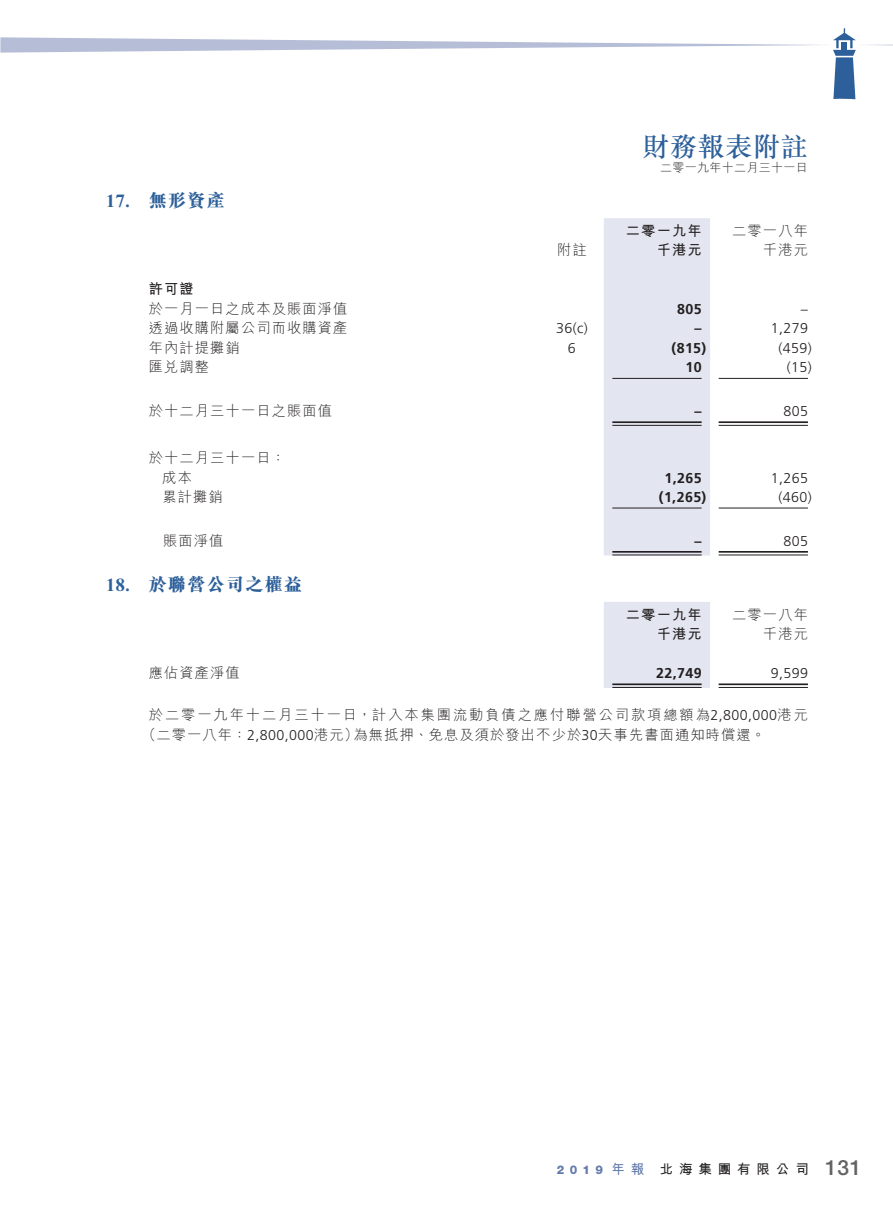
<style>
.page{position:relative;width:893px;height:1212px;background:#fff}
.page>*{position:absolute;margin:0;border:0;box-sizing:border-box;transform-origin:0 0}
.t1{font:500 27px "M Sung HK";letter-spacing:.025em;color:#2d609a}
._01_H1{font:800 18px "M Sung HK";letter-spacing:.075em;color:#2d609a}
._00_txt{font:300 14.25px/19.5px "M Hei HK";letter-spacing:.135em;color:#231f20}
._50_Table_txt{font:300 14.25px "M Hei HK";letter-spacing:.08em;color:#231f20}
._50_Table_txt-2{font:300 14.25px "Frutiger LT Std";letter-spacing:.03em;color:#231f20}
._50_Table_txt-3{font:700 14.25px "Frutiger LT Std";letter-spacing:.03em;color:#231f20}
._50_Table_txt-4{font:700 14.25px "M Hei HK";letter-spacing:.08em;color:#231f20}
.t2{font:700 13.5px "M Hei HK";letter-spacing:.435em;color:#231f20}
.t3{font:300 12px "M Hei HK";letter-spacing:.03em;color:#231f20}
.s1{font-family:"Times New Roman MT Std";font-weight:700}
.s2{font-family:"Frutiger LT Std"}
.s3{font-family:"Helvetica Neue LT Std";font-weight:800;font-size:12px;color:#627aac}
.s4{color:#627aac}
.s5{font-family:"Helvetica Neue LT Std";font-weight:500;font-size:21px;color:#636366}
</style>
<div class="page">
<svg style="left:0;top:28px;width:893px;height:71px"></svg>
<div style="left:604px;top:218px;width:106px;height:337px;background:#e3e6f0"></div>
<hr style="left:612px;top:378px;width:90px;height:1px;background:#231f20">
<hr style="left:719px;top:378px;width:89px;height:1px;background:#231f20">
<hr style="left:612px;top:421px;width:90px;height:2px;background:#231f20">
<hr style="left:612px;top:425px;width:90px;height:1px;background:#231f20">
<hr style="left:719px;top:421px;width:89px;height:2px;background:#231f20">
<hr style="left:719px;top:425px;width:89px;height:1px;background:#231f20">
<hr style="left:612px;top:508px;width:90px;height:1px;background:#231f20">
<hr style="left:719px;top:508px;width:89px;height:1px;background:#231f20">
<hr style="left:612px;top:551px;width:90px;height:2px;background:#231f20">
<hr style="left:612px;top:555px;width:90px;height:1px;background:#231f20">
<hr style="left:719px;top:551px;width:89px;height:2px;background:#231f20">
<hr style="left:719px;top:555px;width:89px;height:1px;background:#231f20">
<div style="left:604px;top:602px;width:106px;height:86px;background:#e3e6f0"></div>
<hr style="left:612px;top:683px;width:90px;height:2px;background:#231f20">
<hr style="left:612px;top:687px;width:90px;height:1px;background:#231f20">
<hr style="left:719px;top:683px;width:89px;height:2px;background:#231f20">
<hr style="left:719px;top:687px;width:89px;height:1px;background:#231f20">
<p class="_01_H1" style="left:106px;top:188px;width:120px"><span class="s1">17.</span> 無形資產</p>
<h1 class="t1" style="left:642px;top:128px;width:167px">財務報表附註</h1>
<p class="t3" style="left:660px;top:159px;width:149px">二零一九年十二月三十一日</p>
<p class="_50_Table_txt-4" style="left:626px;top:220px;width:77px">二零一九年</p>
<p class="_50_Table_txt" style="left:732px;top:221px;width:77px">二零一八年</p>
<p class="_50_Table_txt" style="left:557px;top:240px;width:31px">附註</p>
<p class="_50_Table_txt-4" style="left:657px;top:240px;width:46px">千港元</p>
<p class="_50_Table_txt" style="left:763px;top:240px;width:46px">千港元</p>
<p class="_50_Table_txt-4" style="left:149px;top:279px;width:46px">許可證</p>
<p class="_50_Table_txt" style="left:149px;top:299px;width:200px">於一月一日之成本及賬面淨值</p>
<p class="_50_Table_txt-3" style="left:677px;top:301px;width:26px">805</p>
<p class="_50_Table_txt-2" style="left:801px;top:301px;width:9px">–</p>
<p class="_50_Table_txt" style="left:149px;top:318px;width:200px">透過收購附屬公司而收購資產</p>
<p class="_50_Table_txt-2" style="left:556px;top:320px;width:33px">36(c)</p>
<p class="_50_Table_txt-3" style="left:694px;top:320px;width:9px">–</p>
<p class="_50_Table_txt-2" style="left:771px;top:320px;width:39px">1,279</p>
<p class="_50_Table_txt" style="left:149px;top:338px;width:93px">年內計提攤銷</p>
<p class="_50_Table_txt-2" style="left:568px;top:340px;width:9px">6</p>
<p class="_50_Table_txt-3" style="left:671px;top:340px;width:36px">(815)</p>
<p class="_50_Table_txt-2" style="left:779px;top:340px;width:35px">(459)</p>
<p class="_50_Table_txt" style="left:149px;top:357px;width:62px">匯兌調整</p>
<p class="_50_Table_txt-3" style="left:685px;top:359px;width:18px">10</p>
<p class="_50_Table_txt-2" style="left:787px;top:359px;width:26px">(15)</p>
<p class="_50_Table_txt" style="left:149px;top:401px;width:185px">於十二月三十一日之賬面值</p>
<p class="_50_Table_txt-3" style="left:694px;top:403px;width:9px">–</p>
<p class="_50_Table_txt-2" style="left:783px;top:403px;width:26px">805</p>
<p class="_50_Table_txt" style="left:149px;top:448px;width:138px">於十二月三十一日：</p>
<p class="_50_Table_txt" style="left:162px;top:467px;width:31px">成本</p>
<p class="_50_Table_txt-3" style="left:664px;top:469px;width:39px">1,265</p>
<p class="_50_Table_txt-2" style="left:771px;top:470px;width:39px">1,265</p>
<p class="_50_Table_txt" style="left:162px;top:487px;width:62px">累計攤銷</p>
<p class="_50_Table_txt-3" style="left:659px;top:489px;width:49px">(1,265)</p>
<p class="_50_Table_txt-2" style="left:779px;top:489px;width:35px">(460)</p>
<p class="_50_Table_txt" style="left:163px;top:530px;width:62px">賬面淨值</p>
<p class="_50_Table_txt-3" style="left:694px;top:532px;width:9px">–</p>
<p class="_50_Table_txt-2" style="left:783px;top:533px;width:26px">805</p>
<p class="_01_H1" style="left:106px;top:572px;width:197px"><span class="s1">18.</span> 於聯營公司之權益</p>
<p class="_50_Table_txt-4" style="left:626px;top:604px;width:77px">二零一九年</p>
<p class="_50_Table_txt" style="left:732px;top:604px;width:77px">二零一八年</p>
<p class="_50_Table_txt-4" style="left:657px;top:623px;width:46px">千港元</p>
<p class="_50_Table_txt" style="left:763px;top:624px;width:46px">千港元</p>
<p class="_50_Table_txt" style="left:149px;top:663px;width:93px">應佔資產淨值</p>
<p class="_50_Table_txt-3" style="left:656px;top:665px;width:47px">22,749</p>
<p class="_50_Table_txt-2" style="left:771px;top:665px;width:39px">9,599</p>
<p class="_00_txt" style="left:142px;top:705px;width:668px;text-indent:7px">於二零一九年十二月三十一日，計入本集團流動負債之應付聯營公司款項總額為<span class="s2">2,800,000</span>港元（二零一八年：<span class="s2">2,800,000</span>港元）為無抵押、免息及須於發出不少於<span class="s2">30</span>天事先書面通知時償還。</p>
<p class="t2" style="left:557px;top:1159px;width:306px"><span class="s3">2019</span> <span class="s4">年報</span> 北海集團有限公司 <span class="s5">131</span></p>
</div>
